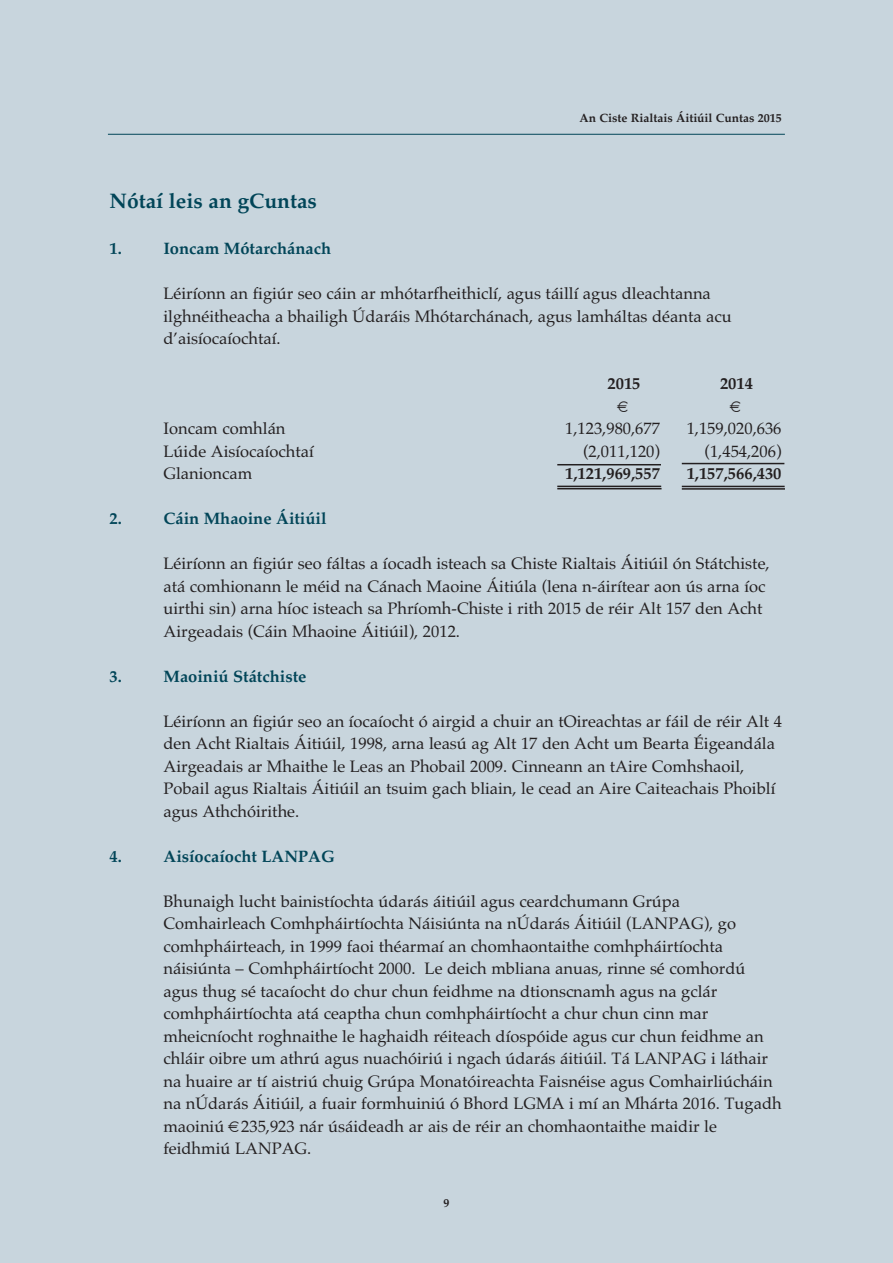
<style>
.page{position:relative;width:893px;height:1263px;background:#c8d5dd}
.page>*{position:absolute;margin:0;border:0;box-sizing:border-box;transform-origin:0 0}
.t1{font:700 21px "Palatino";color:#014558}
.t2{font:16.5px/22.5px "Palatino";color:#231f20}
.t3{font:700 16.5px "Palatino";color:#014558}
.t4{font:700 16.5px "Palatino";color:#231f20}
.t5{font:700 12px "Palatino";color:#231f20}
</style>
<div class="page">
<hr style="left:557px;top:464px;width:104px;height:1px;background:#231f20">
<hr style="left:557px;top:486px;width:104px;height:1px;background:#231f20">
<hr style="left:557px;top:488px;width:105px;height:1px;background:#231f20">
<hr style="left:682px;top:463px;width:102px;height:1px;background:#231f20">
<hr style="left:682px;top:486px;width:103px;height:1px;background:#231f20">
<hr style="left:682px;top:488px;width:103px;height:2px;background:#231f20">
<hr style="left:108px;top:134px;width:677px;height:1px;background:#014558">
<p class="t5" style="left:579px;top:110px;width:204px">An Ciste Rialtais Áitiúil Cuntas 2015</p>
<p class="t1" style="left:109px;top:188px;width:209px">Nótaí leis an gCuntas</p>
<p class="t3" style="left:109px;top:239px;width:14px">1.</p>
<p class="t3" style="left:163px;top:239px;width:169px">Ioncam Mótarchánach</p>
<p class="t2" style="left:163px;top:282px;width:570px">Léiríonn an figiúr seo cáin ar mhótarfheithiclí, agus táillí agus dleachtanna ilghnéitheacha a bhailigh Údaráis Mhótarchánach, agus lamháltas déanta acu d’aisíocaíochtaí.</p>
<p class="t4" style="left:607px;top:374px;width:34px">2015</p>
<p class="t4" style="left:720px;top:374px;width:34px">2014</p>
<p class="t4" style="left:618px;top:396px;width:14px">€</p>
<p class="t4" style="left:730px;top:396px;width:14px">€</p>
<p class="t2" style="left:163px;top:417px;width:124px">Ioncam comhlán</p>
<p class="t2" style="left:565px;top:417px;width:96px">1,123,980,677</p>
<p class="t2" style="left:687px;top:417px;width:96px">1,159,020,636</p>
<p class="t2" style="left:163px;top:440px;width:152px">Lúide Aisíocaíochtaí</p>
<p class="t2" style="left:583px;top:440px;width:78px">(2,011,120)</p>
<p class="t2" style="left:705px;top:440px;width:78px">(1,454,206)</p>
<p class="t2" style="left:163px;top:462px;width:90px">Glanioncam</p>
<p class="t4" style="left:565px;top:464px;width:96px">1,121,969,557</p>
<p class="t4" style="left:687px;top:464px;width:96px">1,157,566,430</p>
<p class="t3" style="left:109px;top:509px;width:14px">2.</p>
<p class="t3" style="left:163px;top:509px;width:165px">Cáin Mhaoine Áitiúil</p>
<p class="t2" style="left:163px;top:552px;width:608px">Léiríonn an figiúr seo fáltas a íocadh isteach sa Chiste Rialtais Áitiúil ón Státchiste, atá comhionann le méid na Cánach Maoine Áitiúla (lena n-áirítear aon ús arna íoc uirthi sin) arna híoc isteach sa Phríomh-Chiste i rith 2015 de réir Alt 157 den Acht Airgeadais (Cáin Mhaoine Áitiúil), 2012.</p>
<p class="t3" style="left:109px;top:666px;width:14px">3.</p>
<p class="t3" style="left:163px;top:666px;width:144px">Maoiniú Státchiste</p>
<p class="t2" style="left:163px;top:710px;width:620px">Léiríonn an figiúr seo an íocaíocht ó airgid a chuir an tOireachtas ar fáil de réir Alt 4 den Acht Rialtais Áitiúil, 1998, arna leasú ag Alt 17 den Acht um Bearta Éigeandála Airgeadais ar Mhaithe le Leas an Phobail 2009. Cinneann an tAire Comhshaoil, Pobail agus Rialtais Áitiúil an tsuim gach bliain, le cead an Aire Caiteachais Phoiblí agus Athchóirithe.</p>
<p class="t3" style="left:109px;top:846px;width:14px">4.</p>
<p class="t3" style="left:163px;top:846px;width:173px">Aisíocaíocht LANPAG</p>
<p class="t2" style="left:163px;top:890px;width:620px">Bhunaigh lucht bainistíochta údarás áitiúil agus ceardchumann Grúpa Comhairleach Comhpháirtíochta Náisiúnta na nÚdarás Áitiúil (LANPAG), go comhpháirteach, in 1999 faoi théarmaí an chomhaontaithe comhpháirtíochta náisiúnta – Comhpháirtíocht 2000. Le deich mbliana anuas, rinne sé comhordú agus thug sé tacaíocht do chur chun feidhme na dtionscnamh agus na gclár comhpháirtíochta atá ceaptha chun comhpháirtíocht a chur chun cinn mar mheicníocht roghnaithe le haghaidh réiteach díospóide agus cur chun feidhme an chláir oibre um athrú agus nuachóiriú i ngach údarás áitiúil. Tá LANPAG i láthair na huaire ar tí aistriú chuig Grúpa Monatóireachta Faisnéise agus Comhairliúcháin na nÚdarás Áitiúil, a fuair formhuiniú ó Bhord LGMA i mí an Mhárta 2016. Tugadh maoiniú €235,923 nár úsáideadh ar ais de réir an chomhaontaithe maidir le feidhmiú LANPAG.</p>
<p class="t5" style="left:443px;top:1195px;width:7px">9</p>
</div>
